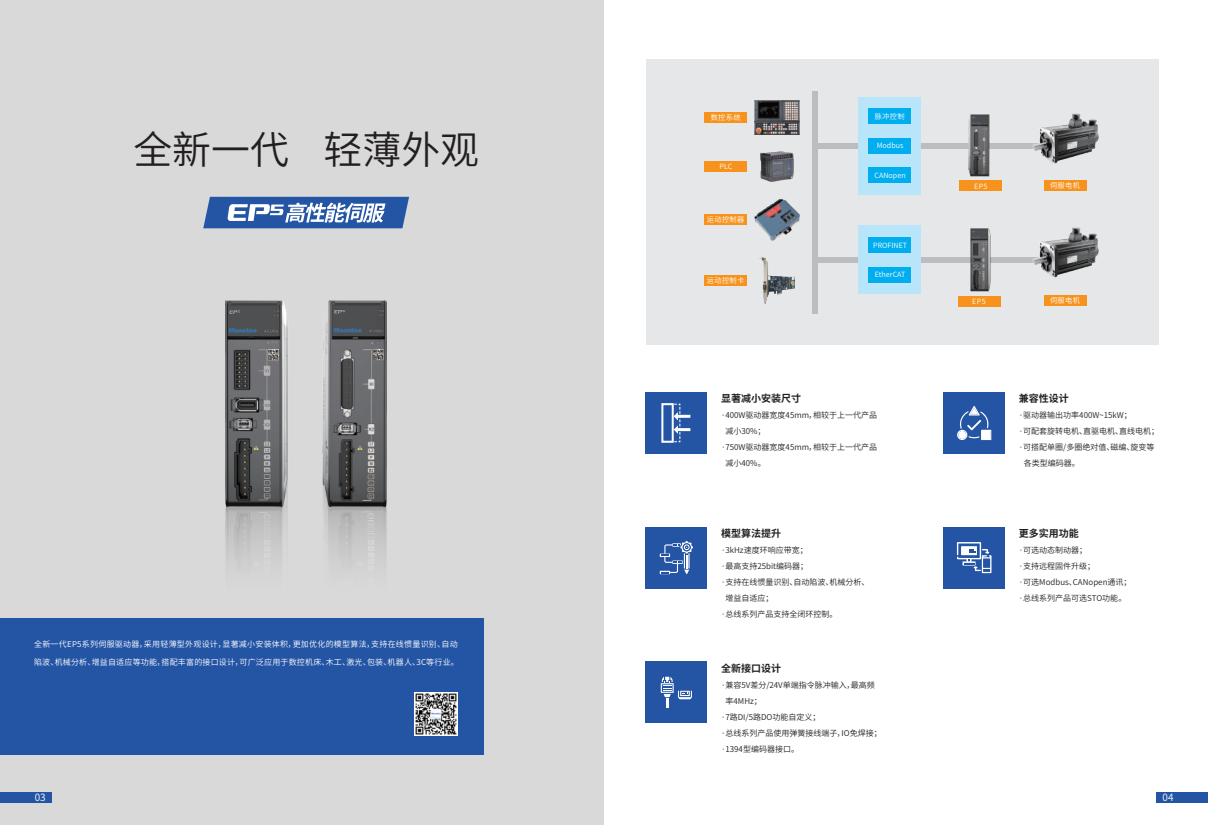
<style>
.page{position:relative;width:1208px;height:825px;background:#fff}
.page>*{position:absolute;margin:0;border:0;box-sizing:border-box;transform-origin:0 0}
.t1{font:38.9px "Source Han Sans CN";color:#231f20}
.t2{font:700 10px "Source Han Sans CN";color:#231f20}
.t3{font:10px "Source Han Sans CN";color:#fff}
.t4{font:8px/16px "Source Han Sans CN";color:#231f20}
.t5{font:8px "Source Han Sans CN";letter-spacing:.03em;color:#fff}
.t6{font:7.2px "Source Han Sans CN";color:#fff}
</style>
<div class="page">
<div style="left:0;top:0;width:604px;height:825px;background:#d9d9d9"></div>
<img style="left:225px;top:300px;width:162px;height:269px">
<div style="left:0;top:792px;width:51px;height:10px;background:#2455a5"></div>
<div style="left:1157px;top:792px;width:51px;height:10px;background:#2455a5"></div>
<div style="left:0;top:618px;width:483px;height:137px;background:#2455a5"></div>
<img style="left:414px;top:692px;width:44px;height:44px">
<div style="left:646px;top:59px;width:512px;height:286px;background:#e6e7e9"></div>
<div style="left:812px;top:91px;width:5px;height:222px;background:#bcbdc0"></div>
<img style="left:754px;top:199px;width:46px;height:41px">
<img style="left:759px;top:257px;width:36px;height:47px">
<img style="left:754px;top:101px;width:45px;height:33px">
<img style="left:760px;top:151px;width:34px;height:31px">
<div style="left:704px;top:112px;width:43px;height:11px;background:#f7931d"></div>
<div style="left:704px;top:214px;width:43px;height:11px;background:#f7931d"></div>
<div style="left:704px;top:275px;width:43px;height:11px;background:#f7931d"></div>
<div style="left:704px;top:161px;width:43px;height:11px;background:#f7931d"></div>
<div style="left:958px;top:296px;width:42px;height:10px;background:#f7931d"></div>
<div style="left:1044px;top:295px;width:42px;height:11px;background:#f7931d"></div>
<div style="left:959px;top:181px;width:43px;height:10px;background:#f7931d"></div>
<div style="left:1044px;top:180px;width:42px;height:11px;background:#f7931d"></div>
<div style="left:816px;top:257px;width:222px;height:5px;background:#bcbdc0"></div>
<img style="left:1031px;top:227px;width:68px;height:51px">
<div style="left:816px;top:143px;width:222px;height:5px;background:#bcbdc0"></div>
<img style="left:1031px;top:113px;width:68px;height:51px">
<div style="left:858px;top:226px;width:63px;height:68px;background:#b9e5fa"></div>
<div style="left:868px;top:237px;width:43px;height:16px;background:#00aeef"></div>
<div style="left:868px;top:267px;width:43px;height:15px;background:#00aeef"></div>
<img style="left:971px;top:228px;width:20px;height:63px">
<div style="left:858px;top:97px;width:63px;height:97px;background:#b9e5fa"></div>
<div style="left:868px;top:167px;width:43px;height:16px;background:#00aeef"></div>
<div style="left:868px;top:108px;width:43px;height:16px;background:#00aeef"></div>
<div style="left:868px;top:138px;width:43px;height:15px;background:#00aeef"></div>
<img style="left:968px;top:114px;width:21px;height:63px">
<div style="left:943px;top:392px;width:61px;height:62px;background:#2455a5"></div>
<svg style="left:957px;top:406px;width:34px;height:34px"></svg>
<div style="left:943px;top:527px;width:61px;height:61px;background:#2455a5"></div>
<svg style="left:957px;top:542px;width:34px;height:31px"></svg>
<div style="left:646px;top:527px;width:61px;height:61px;background:#2455a5"></div>
<svg style="left:659px;top:541px;width:34px;height:34px"></svg>
<div style="left:646px;top:662px;width:61px;height:61px;background:#2455a5"></div>
<svg style="left:661px;top:677px;width:31px;height:31px"></svg>
<div style="left:646px;top:392px;width:61px;height:62px;background:#2455a5"></div>
<svg style="left:661px;top:403px;width:29px;height:40px"></svg>
<svg style="left:203px;top:197px;width:206px;height:31px;background:#5f83bc"></svg>
<p class="t6" style="left:710px;top:114px;width:31px">数控系统</p>
<p class="t6" style="left:874px;top:112px;width:31px">脉冲控制</p>
<h1 class="t1" style="left:133px;top:130px;width:347px">全新一代 轻薄外观</h1>
<p class="t6" style="left:876px;top:142px;width:28px">Modbus</p>
<p class="t6" style="left:719px;top:163px;width:14px">PLC</p>
<p class="t5" style="left:34px;top:640px;width:425px">全新一代EP5系列伺服驱动器，采用轻薄型外观设计，显著减小安装体积，更加优化的模型算法，支持在线惯量识别、自动</p>
<p class="t5" style="left:34px;top:658px;width:426px">陷波、机械分析、增益自适应等功能，搭配丰富的接口设计，可广泛应用于数控机床、木工、激光、包装、机器人、3C等行业。</p>
<p class="t6" style="left:707px;top:216px;width:39px">运动控制器</p>
<p class="t6" style="left:707px;top:277px;width:39px">运动控制卡</p>
<p class="t6" style="left:874px;top:171px;width:33px">CANopen</p>
<p class="t6" style="left:873px;top:241px;width:35px">PROFINET</p>
<p class="t6" style="left:875px;top:271px;width:32px">EtherCAT</p>
<p class="t2" style="left:721px;top:393px;width:81px">显著减小安装尺寸</p>
<p class="t4" style="left:721px;top:407px;width:158px">·400W驱动器宽度45mm，相较于上一代产品</p>
<p class="t4" style="left:725px;top:423px;width:42px">减小30%；</p>
<p class="t4" style="left:721px;top:439px;width:158px">·750W驱动器宽度45mm，相较于上一代产品</p>
<p class="t4" style="left:725px;top:455px;width:42px">减小40%。</p>
<p class="t2" style="left:721px;top:528px;width:61px">模型算法提升</p>
<p class="t4" style="left:721px;top:542px;width:88px">·3kHz速度环响应带宽；</p>
<p class="t4" style="left:721px;top:558px;width:89px">·最高支持25bit编码器；</p>
<p class="t4" style="left:721px;top:574px;width:150px">·支持在线惯量识别、自动陷波、机械分析、</p>
<p class="t4" style="left:725px;top:590px;width:49px">增益自适应；</p>
<p class="t4" style="left:721px;top:606px;width:118px">·总线系列产品支持全闭环控制。</p>
<p class="t2" style="left:721px;top:663px;width:61px">全新接口设计</p>
<p class="t4" style="left:721px;top:676px;width:155px">·兼容5V差分/24V单端指令脉冲输入，最高频</p>
<p class="t4" style="left:725px;top:692px;width:38px">率4MHz；</p>
<p class="t4" style="left:721px;top:708px;width:101px">·7路DI/5路DO功能自定义；</p>
<p class="t4" style="left:721px;top:724px;width:162px">·总线系列产品使用弹簧接线端子，IO免焊接；</p>
<p class="t4" style="left:721px;top:740px;width:80px">·1394型编码器接口。</p>
<p class="t6" style="left:974px;top:182px;width:15px">EP5</p>
<p class="t6" style="left:1050px;top:182px;width:31px">伺服电机</p>
<p class="t6" style="left:972px;top:298px;width:15px">EP5</p>
<p class="t6" style="left:1050px;top:297px;width:31px">伺服电机</p>
<p class="t2" style="left:1018px;top:393px;width:52px">兼容性设计</p>
<p class="t4" style="left:1018px;top:407px;width:115px">·驱动器输出功率400W~15kW；</p>
<p class="t4" style="left:1018px;top:423px;width:142px">·可配套旋转电机、直驱电机、直线电机；</p>
<p class="t4" style="left:1018px;top:439px;width:137px">·可搭配单圈/多圈绝对值、磁编、旋变等</p>
<p class="t4" style="left:1023px;top:455px;width:58px">各类型编码器。</p>
<p class="t2" style="left:1018px;top:528px;width:62px">更多实用功能</p>
<p class="t4" style="left:1018px;top:542px;width:114px">·可选动态制动器；<br>·支持远程固件升级；<br>·可选Modbus、CANopen通讯；·总线系列产品可选STO功能。</p>
<p class="t3" style="left:35px;top:792px;width:12px">03</p>
<p class="t3" style="left:1162px;top:792px;width:12px">04</p>
</div>
